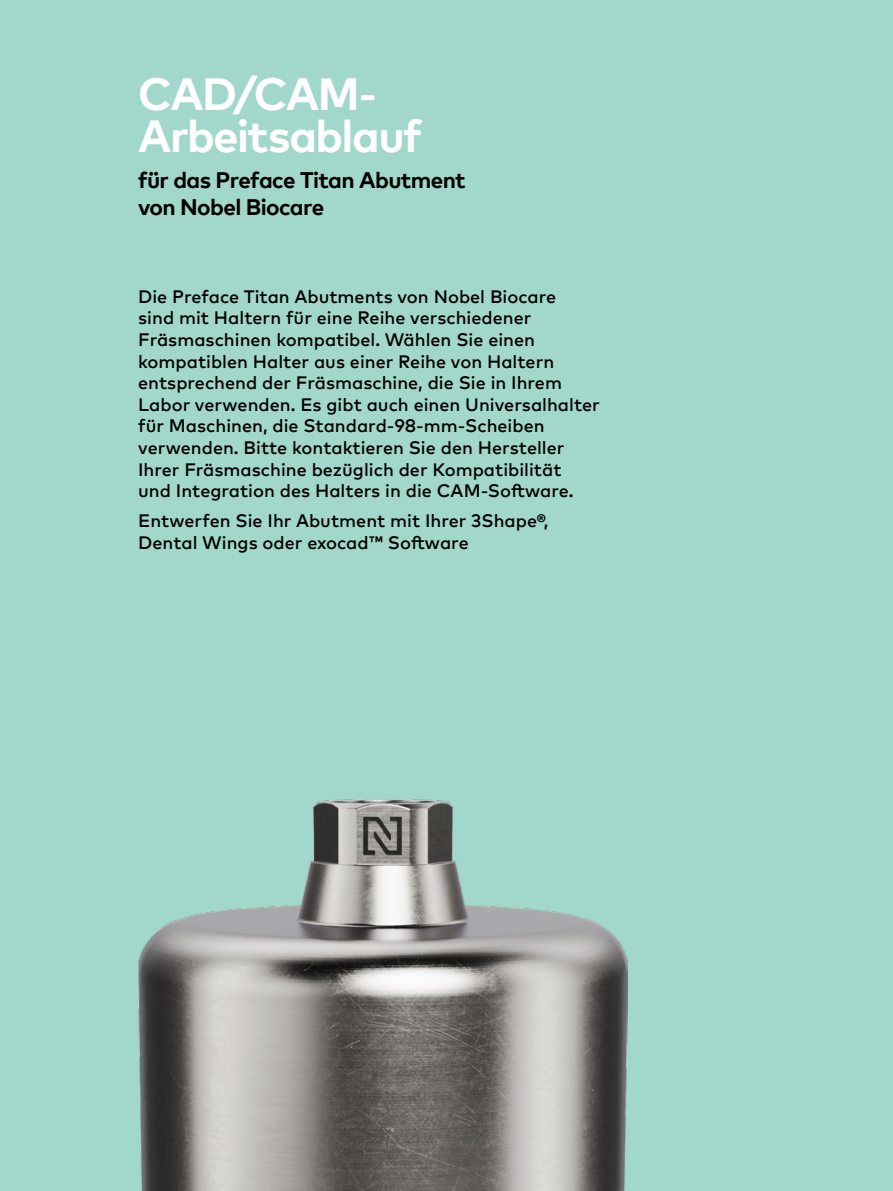
<style>
.page{position:relative;width:893px;height:1191px;background:#a2d8cb}
.page>*{position:absolute;margin:0;border:0;box-sizing:border-box;transform-origin:0 0}
.t1{font:700 45px/42px "Mark Pro";letter-spacing:-.035em;color:#fff}
.t2{font:700 22.5px/27px "Mark Pro";letter-spacing:-.03em;color:#000}
.t3{font:500 18px/21.6px "Mark Pro";color:#000}
</style>
<div class="page">
<img style="left:138px;top:800px;width:489px;height:391px">
<h1 class="t1" style="left:138px;top:69px;width:286px">CAD/CAM-<br>Arbeitsablauf</h1>
<p class="t2" style="left:138px;top:164px;width:329px">für das Preface Titan Abutment von Nobel Biocare</p>
<p class="t3" style="left:138px;top:284px;width:463px">Die Preface Titan Abutments von Nobel Biocare<br>sind mit Haltern für eine Reihe verschiedener Fräsmaschinen kompatibel. Wählen Sie einen kompatiblen Halter aus einer Reihe von Haltern entsprechend der Fräsmaschine, die Sie in Ihrem Labor verwenden. Es gibt auch einen Universalhalter für Maschinen, die Standard-98-mm-Scheiben verwenden. Bitte kontaktieren Sie den Hersteller Ihrer Fräsmaschine bezüglich der Kompatibilität<br>und Integration des Halters in die CAM-Software.</p>
<p class="t3" style="left:138px;top:508px;width:412px">Entwerfen Sie Ihr Abutment mit Ihrer 3Shape®,<br>Dental Wings oder exocad™ Software</p>
</div>
